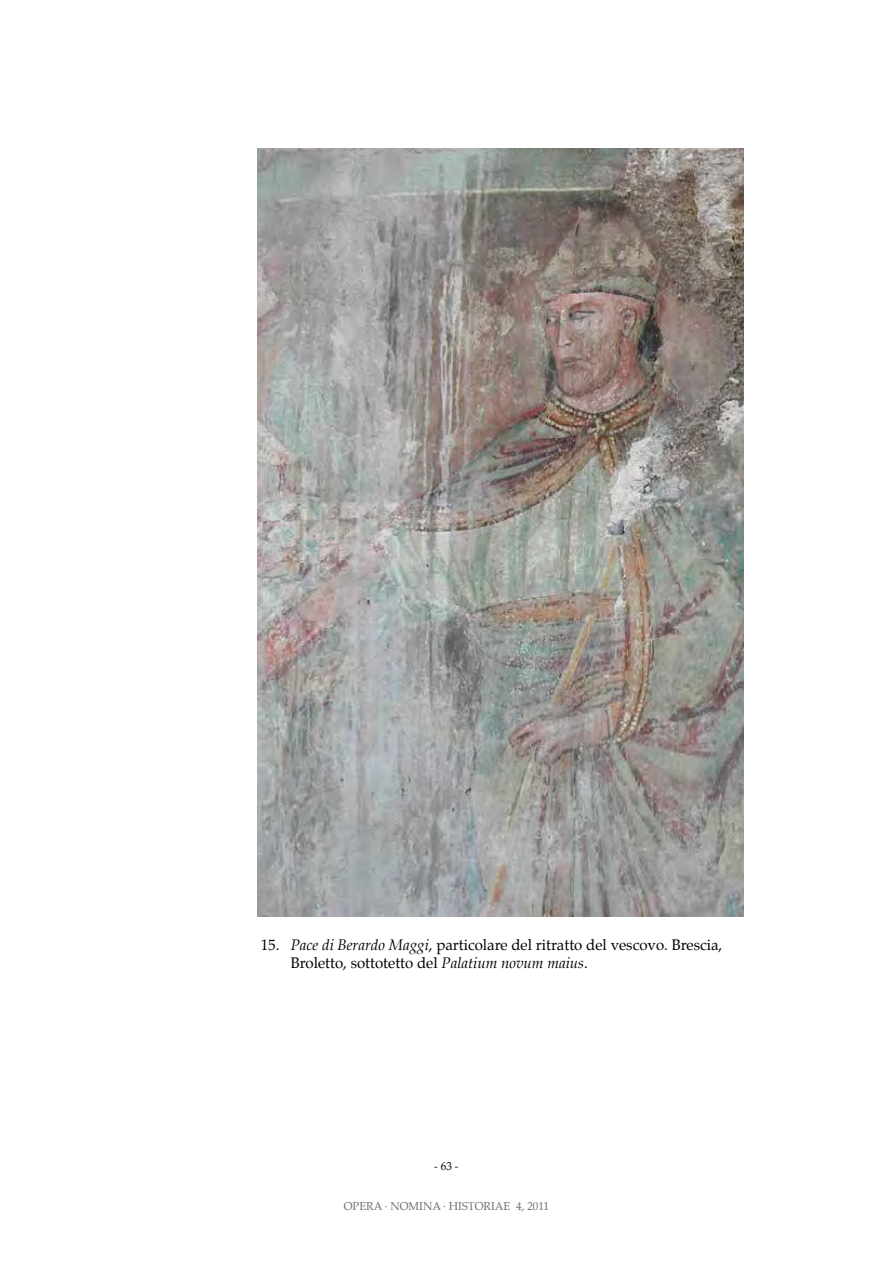
<style>
.page{position:relative;width:893px;height:1263px;background:#fff}
.page>*{position:absolute;margin:0;border:0;box-sizing:border-box;transform-origin:0 0}
.t1{font:15px/18px "Palatino";color:#000}
.t2{font:11.25px "Palatino";color:#6d6e71}
.t3{font:11.25px "Palatino";color:#000}
.s1{font-style:italic}
</style>
<div class="page">
<img style="left:258px;top:149px;width:486px;height:767px">
<p class="t1" style="left:291px;top:936px;width:433px;text-indent:-30px">15. <span class="s1">Pace di Berardo Maggi</span>, particolare del ritratto del vescovo. Brescia,<br>Broletto, sottotetto del <span class="s1">Palatium novum maius</span>.</p>
<p class="t3" style="left:434px;top:1156px;width:26px">- 63 -</p>
<p class="t2" style="left:344px;top:1197px;width:207px">OPERA · NOMINA · HISTORIAE 4, 2011</p>
</div>
